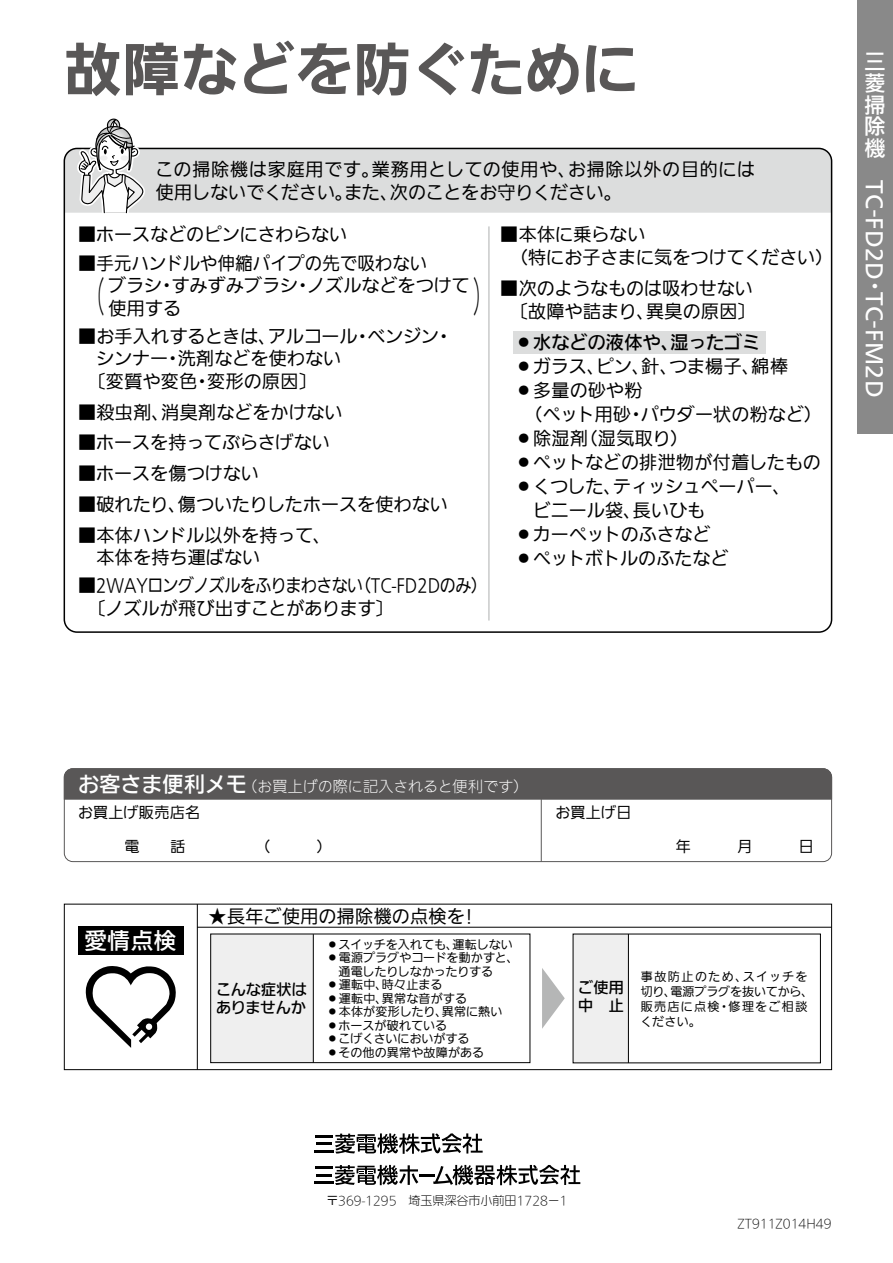
<style>
.page{position:relative;width:893px;height:1263px;background:#fff}
.page>*{position:absolute;margin:0;border:0;box-sizing:border-box;transform-origin:0 0}
.t1{font:700 57px "Iwa UD Go Dsp Pro";letter-spacing:.005em;color:#595757}
.t2{font:500 22.5px "Iwa UD Go Dsp Pro";color:#fff}
.t3{font:500 21px/21.6px "Iwa UD Go Dsp Pro";letter-spacing:.025em;color:#fff;text-align:justify}
.t4{font:100 18px/22.5px "Iwa UD Go Dsp Pro";letter-spacing:.005em;color:#000}
.t5{font:100 18px/22.5px "Iwa UD Go Dsp Pro";letter-spacing:.025em;color:#000}
.t6{font:100 18px/22.5px "Iwa UD Go Dsp Pro";letter-spacing:-.015em;color:#000}
.t7{font:500 18px "Iwa UD Go Dsp Pro";letter-spacing:.01em;color:#000}
.t8{font:300 15px/26.5px "Iwa UD Go Dsp Pro";letter-spacing:.005em;color:#fff}
.t9{font:500 15px/18px "Iwa UD Go Dsp Pro";letter-spacing:.01em;color:#000}
.t10{font:100 15px "Iwa UD Go Dsp Pro";letter-spacing:.025em;color:#000}
.t11{font:100 12px/13.5px "Iwa UD Go Dsp Pro";letter-spacing:.01em;color:#000}
.t12{font:100 12px/15px "Iwa UD Go Dsp Pro";letter-spacing:.1em;color:#000}
.t13{font:300 12px "Iwa UD Go Dsp Pro";color:#000}
.s1{font-weight:500;font-size:21px}
.s2{font-weight:100;color:#000}
</style>
<div class="page">
<div style="left:858px;top:0;width:35px;height:434px;background:#898989"></div>
<svg style="left:314px;top:1165px;width:104px;height:20px"></svg>
<hr style="left:419px;top:1174px;width:15px;height:3px;background:#000">
<svg style="left:433px;top:1165px;width:147px;height:21px"></svg>
<svg style="left:314px;top:1133px;width:169px;height:21px"></svg>
<div style="left:64px;top:148px;width:768px;height:65px;background:#dcdddd"></div>
<hr style="left:488px;top:226px;width:2px;height:394px;background:#c9caca">
<div style="left:513px;top:331px;width:252px;height:22px;background:#dcdddd"></div>
<svg style="left:74px;top:118px;width:74px;height:96px"></svg>
<div style="left:64px;top:768px;width:768px;height:32px;background:#595757"></div>
<div style="left:64px;top:768px;width:768px;height:94px;border:1px solid #595757;border-radius:9px"></div>
<hr style="left:541px;top:799px;width:1px;height:62px;background:#595757">
<div style="left:573px;top:934px;width:55px;height:129px;background:#efefef"></div>
<div style="left:211px;top:934px;width:102px;height:129px;background:#efefef"></div>
<div style="left:210px;top:934px;width:320px;height:129px;border:1px solid #000"></div>
<div style="left:64px;top:904px;width:768px;height:166px;border:1px solid #000"></div>
<hr style="left:628px;top:934px;width:1px;height:129px;background:#000">
<svg style="left:542px;top:968px;width:23px;height:61px"></svg>
<hr style="left:313px;top:934px;width:1px;height:129px;background:#000">
<hr style="left:197px;top:904px;width:1px;height:166px;background:#000">
<hr style="left:197px;top:927px;width:635px;height:1px;background:#000">
<div style="left:78px;top:926px;width:105px;height:29px;background:#000"></div>
<svg style="left:85px;top:966px;width:91px;height:82px"></svg>
<div style="left:146px;top:1023px;width:6px;height:7px;background:#fff;border-radius:50%"></div>
<h1 class="t1" style="left:64px;top:27px;width:576px">故障などを防ぐために</h1>
<p class="t5" style="left:155px;top:159px;width:601px">この掃除機は家庭用です。業務用としての使用や、お掃除以外の目的には使用しないでください。また、次のことをお守りください。</p>
<p class="t4" style="left:510px;top:224px;width:325px;text-indent:-9px">■本体に乗らない<br>（特にお子さまに気をつけてください）</p>
<p class="t4" style="left:78px;top:224px;width:271px">■ホースなどのピンにさわらない</p>
<p class="t4" style="left:78px;top:252px;width:393px">■手元ハンドルや伸縮パイプの先で吸わない<br>　 ブラシ・すみずみブラシ・ノズルなどをつけて　 使用する</p>
<p class="t4" style="left:500px;top:278px;width:257px;text-align:center">■次のようなものは吸わせない〔故障や詰まり、異臭の原因〕</p>
<p class="t7" style="left:515px;top:328px;width:247px">●水などの液体や、湿ったゴミ</p>
<p class="t4" style="left:515px;top:355px;width:275px">●ガラス、ピン、針、つま楊子、綿棒</p>
<p class="t4" style="left:524px;top:379px;width:300px;line-height:24px;text-indent:-9px">●多量の砂や粉<br>（ペット用砂・パウダー状の粉など）</p>
<p class="t4" style="left:515px;top:427px;width:175px">●除湿剤（湿気取り）</p>
<p class="t4" style="left:515px;top:451px;width:308px">●ペットなどの排泄物が付着したもの</p>
<p class="t4" style="left:532px;top:475px;width:260px;line-height:24px;text-indent:-18px">●くつした、ティッシュペーパー、ビニール袋、長いひも</p>
<p class="t4" style="left:515px;top:523px;width:197px">●カーペットのふさなど</p>
<p class="t4" style="left:515px;top:547px;width:215px">●ペットボトルのふたなど</p>
<p class="t4" style="left:78px;top:326px;width:376px">■お手入れするときは、アルコール・ベンジン・</p>
<p class="t4" style="left:96px;top:348px;width:246px">シンナー・洗剤などを使わない</p>
<p class="t4" style="left:87px;top:371px;width:231px">〔変質や変色・変形の原因〕</p>
<p class="t4" style="left:78px;top:402px;width:266px">■殺虫剤、消臭剤などをかけない</p>
<p class="t4" style="left:78px;top:432px;width:253px">■ホースを持ってぶらさげない</p>
<p class="t4" style="left:78px;top:463px;width:182px">■ホースを傷つけない</p>
<p class="t4" style="left:78px;top:494px;width:371px">■破れたり、傷ついたりしたホースを使わない</p>
<p class="t4" style="left:96px;top:524px;width:236px;text-indent:-18px">■本体ハンドル以外を持って、本体を持ち運ばない</p>
<p class="t6" style="left:87px;top:575px;width:401px;text-indent:-9px">■2WAYロングノズルをふりまわさない（TC-FD2Dのみ）〔ノズルが飛び出すことがあります〕</p>
<p class="t3" style="left:864px;top:51px;width:22px">三菱掃除機</p>
<p class="t3" style="left:885px;top:180px;width:101px;rotate:90deg">TC-FD2D</p>
<p class="t3" style="left:864px;top:275px;width:14px">・</p>
<p class="t3" style="left:885px;top:292px;width:107px;rotate:90deg">TC-FM2D</p>
<p class="t8" style="left:78px;top:774px;width:452px"><span class="s1">お客さま便利メモ</span>（お買上げの際に記入されると便利です）<span class="s2">お買上げ販売店名</span></p>
<p class="t4" style="left:209px;top:906px;width:266px">★長年ご使用の掃除機の点検を!</p>
<p class="t10" style="left:555px;top:802px;width:78px">お買上げ日</p>
<p class="t2" style="left:84px;top:924px;width:94px">愛情点検</p>
<p class="t11" style="left:326px;top:938px;width:188px">●スイッチを入れても、運転しない</p>
<p class="t11" style="left:338px;top:951px;width:182px;text-indent:-12px">●電源プラグやコードを動かすと、通電したりしなかったりする</p>
<p class="t11" style="left:326px;top:978px;width:118px">●運転中、時々止まる</p>
<p class="t11" style="left:326px;top:992px;width:142px">●運転中、異常な音がする</p>
<p class="t11" style="left:326px;top:1005px;width:177px">●本体が変形したり、異常に熱い</p>
<p class="t11" style="left:326px;top:1019px;width:122px">●ホースが破れている</p>
<p class="t11" style="left:326px;top:1032px;width:145px">●こげくさいにおいがする</p>
<p class="t11" style="left:326px;top:1046px;width:159px">●その他の異常や故障がある</p>
<p class="t9" style="left:216px;top:981px;width:92px">こんな症状はありませんか</p>
<p class="t9" style="left:578px;top:978px;width:47px">ご使用中　止</p>
<p class="t12" style="left:640px;top:969px;width:175px">事故防止のため、スイッチを切り、電源プラグを抜いてから、販売店に点検・修理をご相談ください。</p>
<p class="t13" style="left:326px;top:1192px;width:242px">〒369-1295　埼玉県深谷市小前田1728－1</p>
<p class="t13" style="left:738px;top:1215px;width:95px">ZT911Z014H49</p>
</div>
